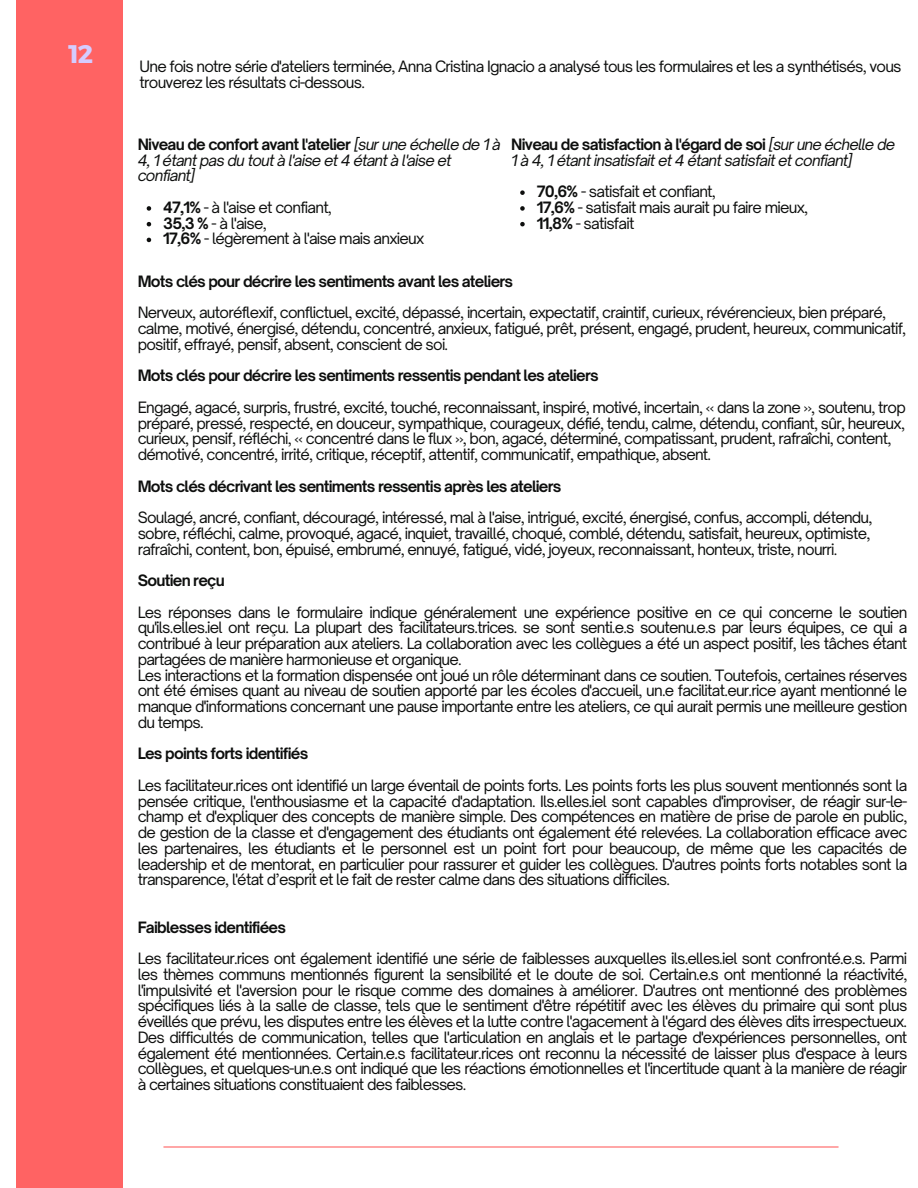
<style>
.page{position:relative;width:918px;height:1188px;background:#fff}
.page>*{position:absolute;margin:0;border:0;box-sizing:border-box;transform-origin:0 0}
.t1{font:25.35px "Kief Montaser Bold";color:#d5ccff}
.t2{font:15px/15.8px "Open Sauce One";letter-spacing:-.05em;color:#0e0f0e;text-align:justify}
.t3{font:700 15px "Open Sauce One";letter-spacing:-.05em;color:#0e0f0e}
.t4{font:italic 15px/15.8px "Open Sauce One";letter-spacing:-.05em;color:#0e0f0e}
.s1{font-weight:700;font-style:normal}
.s2{font-weight:700}
</style>
<div class="page">
<div style="left:16px;top:0;width:107px;height:1188px;background:#ff6363"></div>
<hr style="left:163px;top:1146px;width:676px;height:2px;background:#ff6363">
<svg style="left:147px;top:206px;width:4px;height:5px"></svg>
<svg style="left:147px;top:222px;width:4px;height:4px"></svg>
<svg style="left:147px;top:238px;width:4px;height:4px"></svg>
<svg style="left:520px;top:190px;width:5px;height:5px"></svg>
<svg style="left:520px;top:206px;width:5px;height:5px"></svg>
<svg style="left:520px;top:222px;width:5px;height:4px"></svg>
<p class="t1" style="left:69px;top:39px;width:26px">12</p>
<p class="t2" style="left:140px;top:58px;width:764px">Une fois notre série d'ateliers terminée, Anna Cristina Ignacio a analysé tous les formulaires et les a synthétisés, vous trouverez les résultats ci-dessous.</p>
<p class="t4" style="left:138px;top:136px;width:365px"><span class="s1">Niveau de confort avant l'atelier</span> [sur une échelle de 1 à<br>4, 1 étant pas du tout à l'aise et 4 étant à l'aise et confiant]</p>
<p class="t2" style="left:163px;top:199px;width:170px"><span class="s2">47,1%</span> - à l'aise et confiant,</p>
<p class="t2" style="left:163px;top:215px;width:105px"><span class="s2">35,3 %</span> - à l'aise,</p>
<p class="t2" style="left:163px;top:231px;width:263px"><span class="s2">17,6%</span> - légèrement à l'aise mais anxieux</p>
<p class="t4" style="left:511px;top:136px;width:386px"><span class="s1">Niveau de satisfaction à l'égard de soi</span> [sur une échelle de<br>1 à 4, 1 étant insatisfait et 4 étant satisfait et confiant]</p>
<p class="t2" style="left:537px;top:184px;width:181px"><span class="s2">70,6%</span> - satisfait et confiant,</p>
<p class="t2" style="left:537px;top:199px;width:273px"><span class="s2">17,6%</span> - satisfait mais aurait pu faire mieux,</p>
<p class="t2" style="left:537px;top:215px;width:99px"><span class="s2">11,8%</span> - satisfait</p>
<h1 class="t3" style="left:138px;top:272px;width:377px">Mots clés pour décrire les sentiments avant les ateliers</h1>
<p class="t2" style="left:138px;top:305px;width:770px;text-align:left">Nerveux, autoréflexif, conflictuel, excité, dépassé, incertain, expectatif, craintif, curieux, révérencieux, bien préparé, calme, motivé, énergisé, détendu, concentré, anxieux, fatigué, prêt, présent, engagé, prudent, heureux, communicatif, positif, effrayé, pensif, absent, conscient de soi.</p>
<h1 class="t3" style="left:138px;top:366px;width:463px">Mots clés pour décrire les sentiments ressentis pendant les ateliers</h1>
<p class="t2" style="left:138px;top:399px;width:770px;text-align:left">Engagé, agacé, surpris, frustré, excité, touché, reconnaissant, inspiré, motivé, incertain, « dans la zone », soutenu, trop préparé, pressé, respecté, en douceur, sympathique, courageux, défié, tendu, calme, détendu, confiant, sûr, heureux, curieux, pensif, réfléchi, « concentré dans le flux », bon, agacé, déterminé, compatissant, prudent, rafraîchi, content, démotivé, concentré, irrité, critique, réceptif, attentif, communicatif, empathique, absent.</p>
<h1 class="t3" style="left:138px;top:477px;width:425px">Mots clés décrivant les sentiments ressentis après les ateliers</h1>
<p class="t2" style="left:138px;top:509px;width:736px;text-align:left">Soulagé, ancré, confiant, découragé, intéressé, mal à l'aise, intrigué, excité, énergisé, confus, accompli, détendu, sobre, réfléchi, calme, provoqué, agacé, inquiet, travaillé, choqué, comblé, détendu, satisfait, heureux, optimiste, rafraîchi, content, bon, épuisé, embrumé, ennuyé, fatigué, vidé, joyeux, reconnaissant, honteux, triste, nourri.</p>
<h1 class="t3" style="left:138px;top:571px;width:89px">Soutien reçu</h1>
<p class="t2" style="left:138px;top:604px;width:771px">Les réponses dans le formulaire indique généralement une expérience positive en ce qui concerne le soutien qu'ils.elles.iel ont reçu. La plupart des facilitateurs.trices. se sont senti.e.s soutenu.e.s par leurs équipes, ce qui a contribué à leur préparation aux ateliers. La collaboration avec les collègues a été un aspect positif, les tâches étant partagées de manière harmonieuse et organique.</p>
<p class="t2" style="left:138px;top:667px;width:771px">Les interactions et la formation dispensée ont joué un rôle déterminant dans ce soutien. Toutefois, certaines réserves ont été émises quant au niveau de soutien apporté par les écoles d'accueil, un.e facilitat.eur.rice ayant mentionné le manque d'informations concernant une pause importante entre les ateliers, ce qui aurait permis une meilleure gestion du temps.</p>
<h1 class="t3" style="left:138px;top:744px;width:172px">Les points forts identifiés</h1>
<p class="t2" style="left:138px;top:777px;width:771px">Les facilitateur.rices ont identifié un large éventail de points forts. Les points forts les plus souvent mentionnés sont la pensée critique, l'enthousiasme et la capacité d'adaptation. Ils.elles.iel sont capables d'improviser, de réagir sur-le&shy;champ et d'expliquer des concepts de manière simple. Des compétences en matière de prise de parole en public, de gestion de la classe et d'engagement des étudiants ont également été relevées. La collaboration efficace avec les partenaires, les étudiants et le personnel est un point fort pour beaucoup, de même que les capacités de leadership et de mentorat, en particulier pour rassurer et guider les collègues. D'autres points forts notables sont la transparence, l'état d’esprit et le fait de rester calme dans des situations difficiles.</p>
<h1 class="t3" style="left:138px;top:918px;width:150px">Faiblesses identifiées</h1>
<p class="t2" style="left:138px;top:950px;width:771px">Les facilitateur.rices ont également identifié une série de faiblesses auxquelles ils.elles.iel sont confronté.e.s. Parmi les thèmes communs mentionnés figurent la sensibilité et le doute de soi. Certain.e.s ont mentionné la réactivité, l'impulsivité et l'aversion pour le risque comme des domaines à améliorer. D'autres ont mentionné des problèmes spécifiques liés à la salle de classe, tels que le sentiment d'être répétitif avec les élèves du primaire qui sont plus éveillés que prévu, les disputes entre les élèves et la lutte contre l'agacement à l'égard des élèves dits irrespectueux.</p>
<p class="t2" style="left:138px;top:1029px;width:771px">Des difficultés de communication, telles que l'articulation en anglais et le partage d'expériences personnelles, ont également été mentionnées. Certain.e.s facilitateur.rices ont reconnu la nécessité de laisser plus d'espace à leurs collègues, et quelques-un.e.s ont indiqué que les réactions émotionnelles et l'incertitude quant à la manière de réagir à certaines situations constituaient des faiblesses.</p>
</div>
